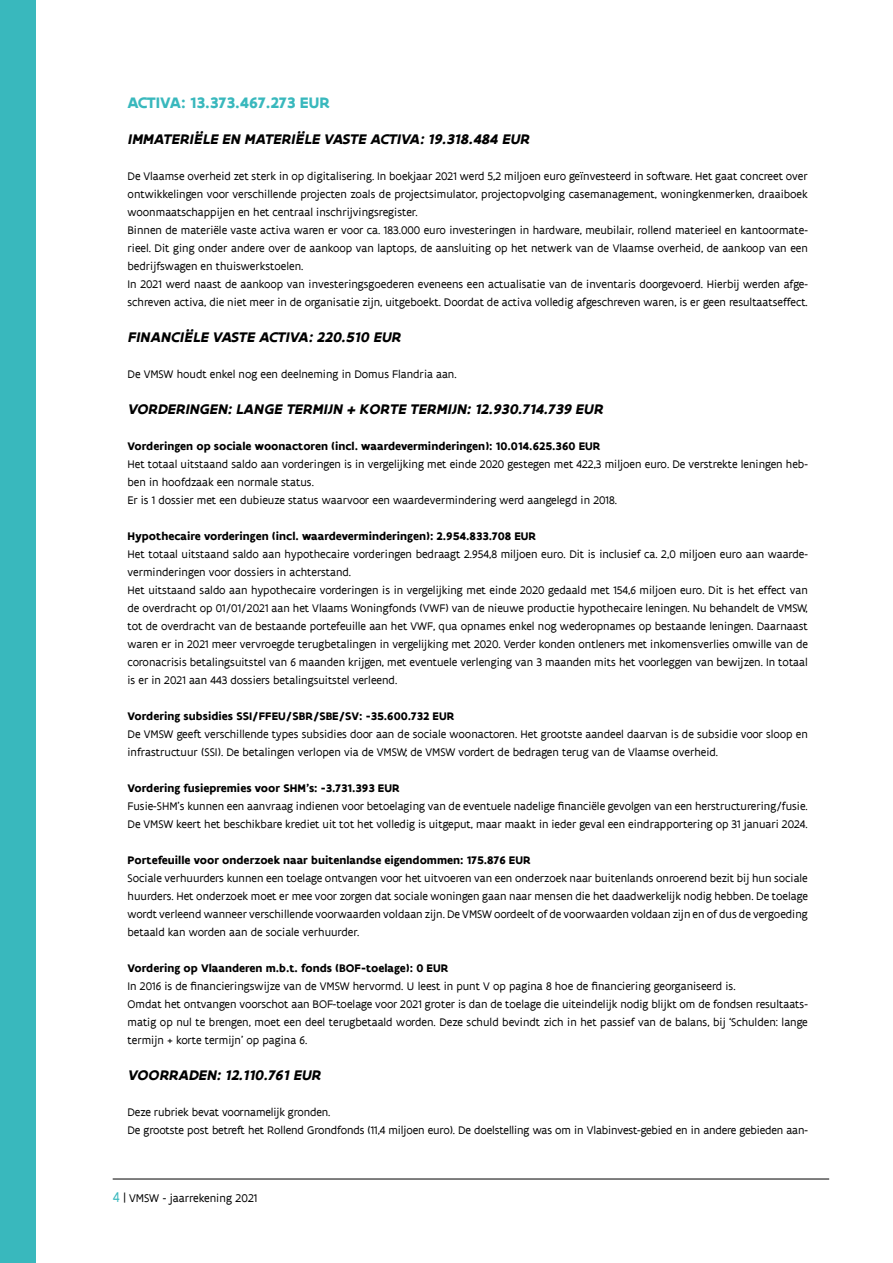
<style>
.page{position:relative;width:893px;height:1263px;background:#fff}
.page>*{position:absolute;margin:0;border:0;box-sizing:border-box;transform-origin:0 0}
.t1{font:700 16.35px "Flanders Art Sans";color:#39b8bd}
.t2{font:italic 700 15px "Flanders Art Sans";color:#000}
.t3{font:12px "Flanders Art Sans";color:#000}
.t4{font:11.85px/18px "Flanders Art Sans";color:#000}
.t5{font:700 11.85px "Flanders Art Sans";color:#000}
.s1{font-size:15.15px;color:#39b8bd}
</style>
<div class="page">
<hr style="left:113px;top:1178px;width:716px;height:1px;background:#000">
<div style="left:0;top:0;width:36px;height:1263px;background:#39b8bd"></div>
<h1 class="t1" style="left:128px;top:92px;width:204px">ACTIVA: 13.373.467.273 EUR</h1>
<p class="t2" style="left:128px;top:130px;width:407px">IMMATERIËLE EN MATERIËLE VASTE ACTIVA:19.318.484 EUR</p>
<p class="t4" style="left:128px;top:167px;width:682px">De Vlaamse overheid zet sterk in op digitalisering. In boekjaar 2021 werd 5,2 miljoen euro geïnvesteerd in software. Het gaat concreet over ontwikkelingen voor verschillende projecten zoals de projectsimulator, projectopvolging casemanagement, woningkenmerken, draaiboek woonmaatschappijen en het centraal inschrijvingsregister.<br>Binnen de materiële vaste activa waren er voor ca. 183.000 euro investeringen in hardware, meubilair, rollend materieel en kantoormate&shy;rieel. Dit ging onder andere over de aankoop van laptops, de aansluiting op het netwerk van de Vlaamse overheid, de aankoop van een bedrijfswagen en thuiswerkstoelen.<br>In 2021 werd naast de aankoop van investeringsgoederen eveneens een actualisatie van de inventaris doorgevoerd. Hierbij werden afge&shy;schreven activa, die niet meer in de organisatie zijn, uitgeboekt. Doordat de activa volledig afgeschreven waren, is er geen resultaatseffect.</p>
<p class="t2" style="left:128px;top:328px;width:278px">FINANCIËLE VASTE ACTIVA:220.510 EUR</p>
<p class="t4" style="left:128px;top:365px;width:331px">De VMSW houdt enkel nog een deelneming in Domus Flandria aan.</p>
<p class="t2" style="left:128px;top:400px;width:480px">VORDERINGEN:LANGE TERMIJN + KORTE TERMIJN:12.930.714.739 EUR</p>
<p class="t5" style="left:128px;top:439px;width:474px">Vorderingen op sociale woonactoren (incl. waardeverminderingen): 10.014.625.360 EUR</p>
<p class="t4" style="left:128px;top:455px;width:682px">Het totaal uitstaand saldo aan vorderingen is in vergelijking met einde 2020 gestegen met 422,3 miljoen euro. De verstrekte leningen heb&shy;ben in hoofdzaak een normale status.<br>Er is 1 dossier met een dubieuze status waarvoor een waardevermindering werd aangelegd in 2018.</p>
<p class="t5" style="left:128px;top:529px;width:410px">Hypothecaire vorderingen (incl. waardeverminderingen): 2.954.833.708 EUR</p>
<p class="t4" style="left:128px;top:545px;width:682px">Het totaal uitstaand saldo aan hypothecaire vorderingen bedraagt 2.954,8 miljoen euro. Dit is inclusief ca. 2,0 miljoen euro aan waarde&shy;verminderingen voor dossiers in achterstand.<br>Het uitstaand saldo aan hypothecaire vorderingen is in vergelijking met einde 2020 gedaald met 154,6 miljoen euro. Dit is het effect van de overdracht op 01/01/2021 aan het Vlaams Woningfonds (VWF) van de nieuwe productie hypothecaire leningen. Nu behandelt de VMSW, tot de overdracht van de bestaande portefeuille aan het VWF, qua opnames enkel nog wederopnames op bestaande leningen. Daarnaast waren er in 2021 meer vervroegde terugbetalingen in vergelijking met 2020. Verder konden ontleners met inkomensverlies omwille van de coronacrisis betalingsuitstel van 6 maanden krijgen, met eventuele verlenging van 3 maanden mits het voorleggen van bewijzen. In totaal is er in 2021 aan 443 dossiers betalingsuitstel verleend.</p>
<p class="t5" style="left:128px;top:709px;width:328px">Vordering subsidies SSI/FFEU/SBR/SBE/SV: -35.600.732 EUR</p>
<p class="t4" style="left:128px;top:725px;width:682px">De VMSW geeft verschillende types subsidies door aan de sociale woonactoren. Het grootste aandeel daarvan is de subsidie voor sloop en infrastructuur (SSI). De betalingen verlopen via de VMSW; de VMSW vordert de bedragen terug van de Vlaamse overheid.</p>
<p class="t5" style="left:128px;top:781px;width:273px">Vordering fusiepremies voor SHM’s: -3.731.393 EUR</p>
<p class="t4" style="left:128px;top:797px;width:682px">Fusie-SHM’s kunnen een aanvraag indienen voor betoelaging van de eventuele nadelige financiële gevolgen van een herstructurering/fusie.<br>De VMSW keert het beschikbare krediet uit tot het volledig is uitgeput, maar maakt in ieder geval een eindrapportering op 31 januari 2024.</p>
<p class="t5" style="left:128px;top:853px;width:405px">Portefeuille voor onderzoek naar buitenlandse eigendommen: 175.876 EUR</p>
<p class="t4" style="left:128px;top:869px;width:682px;text-align:justify">Sociale verhuurders kunnen een toelage ontvangen voor het uitvoeren van een onderzoek naar buitenlands onroerend bezit bij hun sociale huurders. Het onderzoek moet er mee voor zorgen dat sociale woningen gaan naar mensen die het daadwerkelijk nodig hebben. De toelage wordt verleend wanneer verschillende voorwaarden voldaan zijn. De VMSW oordeelt of de voorwaarden voldaan zijn en of dus de vergoeding betaald kan worden aan de sociale verhuurder.</p>
<p class="t5" style="left:128px;top:961px;width:322px">Vordering op Vlaanderen m.b.t. fonds (BOF-toelage): 0 EUR</p>
<p class="t4" style="left:128px;top:977px;width:682px">In 2016 is de financieringswijze van de VMSW hervormd. U leest in punt V op pagina 8 hoe de financiering georganiseerd is.<br>Omdat het ontvangen voorschot aan BOF-toelage voor 2021 groter is dan de toelage die uiteindelijk nodig blijkt om de fondsen resultaats&shy;matig op nul te brengen, moet een deel terugbetaald worden. Deze schuld bevindt zich in het passief van de balans, bij ‘Schulden: lange termijn + korte termijn’ op pagina 6.</p>
<p class="t2" style="left:128px;top:1066px;width:198px">VOORRADEN:12.110.761EUR</p>
<p class="t4" style="left:128px;top:1103px;width:682px">Deze rubriek bevat voornamelijk gronden.<br>De grootste post betreft het Rollend Grondfonds (11,4 miljoen euro). De doelstelling was om in Vlabinvest-gebied en in andere gebieden aan-</p>
<p class="t3" style="left:113px;top:1191px;width:146px"><span class="s1">4</span> | VMSW - jaarrekening 2021</p>
</div>
